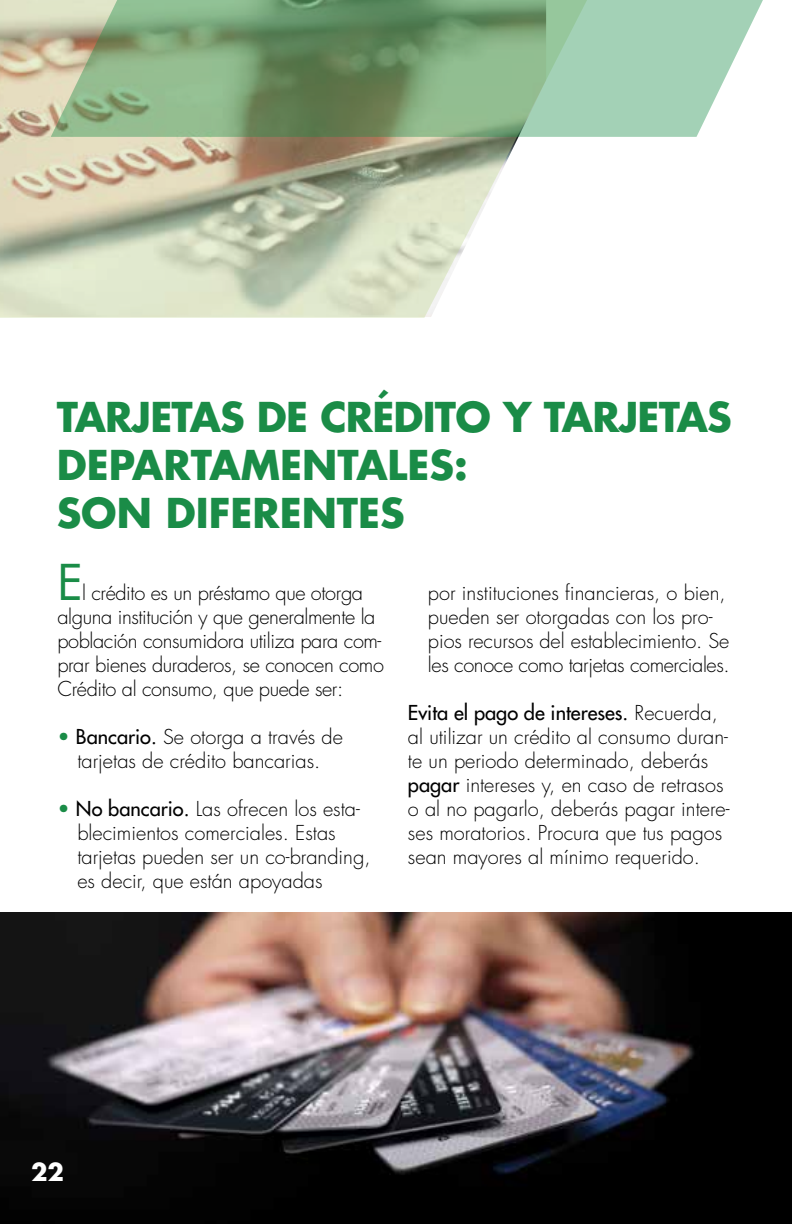
<style>
.page{position:relative;width:792px;height:1224px;background:#fff}
.page>*{position:absolute;margin:0;border:0;box-sizing:border-box;transform-origin:0 0}
.t1{font:48px "Futura";color:#1a8c47}
.t2{font:700 40px/48px "Futura";letter-spacing:-.02em;color:#1a8c47}
.t3{font:700 24px "Futura";color:#fff}
.t4{font:300 20px/24px "Futura";color:#000}
.t5{font:300 20px/24px "Futura";letter-spacing:-.02em;color:#000}
.s1{font-weight:400}
.s2{color:#1a8c47}
</style>
<div class="page">
<svg style="left:0;top:0;width:519px;height:318px;background:#cbccb4"></svg>
<svg style="left:51px;top:0;width:712px;height:137px;background:#8eb28d"></svg>
<img style="left:0;top:912px;width:792px;height:312px">
<h2 class="t2" style="left:57px;top:392px;width:677px">TARJETAS DE CRÉDITO Y TARJETAS<br>DEPARTAMENTALES:<br>SON DIFERENTES</h2>
<h1 class="t1" style="left:57px;top:549px;width:27px">E</h1>
<p class="t4" style="left:428px;top:581px;width:303px">por instituciones financieras, o bien, pueden ser otorgadas con los pro&shy;pios recursos del establecimiento. Se les conoce como tarjetas comerciales.</p>
<p class="t4" style="left:408px;top:701px;width:323px"><span class="s1">Evita el pago de intereses.</span> Recuerda, al utilizar un crédito al consumo duran&shy;te un periodo determinado, deberás <span class="s1">pagar</span> intereses y, en caso de retrasos o al no pagarlo, deberás pagar intere&shy;ses moratorios. Procura que tus pagos sean mayores al mínimo requerido.</p>
<p class="t5" style="left:57px;top:581px;width:328px;text-indent:25px">l crédito es un préstamo que otorga alguna institución y que generalmente la población consumidora utiliza para com&shy;prar bienes duraderos, se conocen como Crédito al consumo, que puede ser:</p>
<p class="t4" style="left:57px;top:725px;width:287px;text-align:center"><span class="s2">•</span> <span class="s1">Bancario.</span> Se otorga a través de tarjetas de crédito bancarias.</p>
<p class="t4" style="left:77px;top:797px;width:295px;text-indent:-20px"><span class="s2">•</span> <span class="s1">No bancario.</span> Las ofrecen los esta&shy;blecimientos comerciales. Estas tarjetas pueden ser un co-branding, es decir, que están apoyadas</p>
<p class="t3" style="left:31px;top:1155px;width:34px">22</p>
</div>
